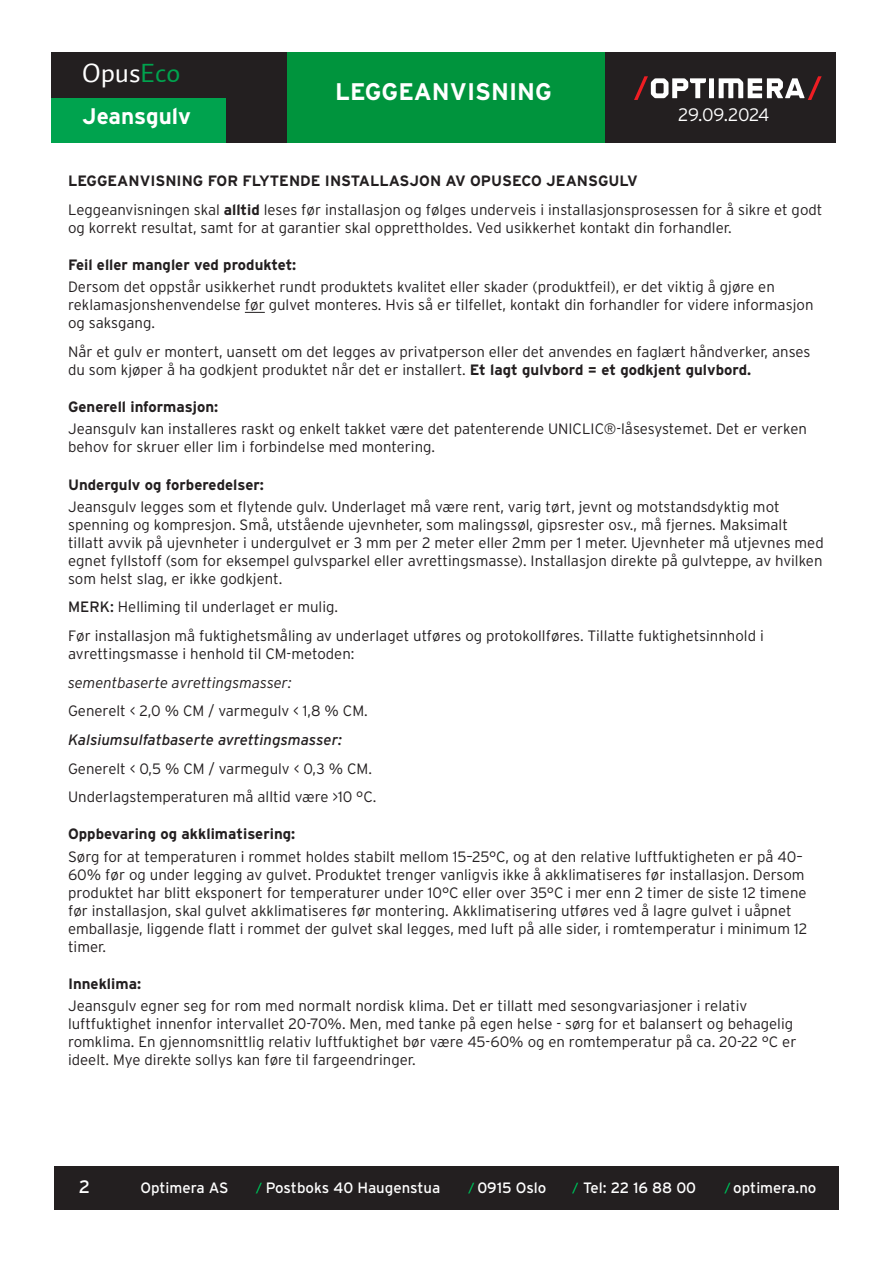
<style>
.page{position:relative;width:893px;height:1263px;background:#fff}
.page>*{position:absolute;margin:0;border:0;box-sizing:border-box;transform-origin:0 0}
.t1{font:27px "Auto 1";color:#fff}
.t2{font:700 24px "Interstate";color:#fff}
.t3{font:700 22.5px "Interstate";color:#fff}
.t4{font:300 18px "Interstate";letter-spacing:-.02em;color:#fff}
.t5{font:18px "Interstate";color:#fff}
.t6{font:300 15px/18px "Interstate";color:#231f20}
.t7{font:700 15px "Interstate";color:#231f20}
.t8{font:15px "Interstate";color:#fff}
.t9{font:italic 15px "Interstate";color:#231f20}
.t10{font:italic 300 15px "Interstate";color:#231f20}
.s1{color:#00a34e}
.s2{font-weight:700}
.s3{font-weight:400}
</style>
<div class="page">
<div style="left:51px;top:97px;width:392px;height:45px;background:#00a34e"></div>
<div style="left:51px;top:52px;width:785px;height:46px;background:#231f20"></div>
<div style="left:443px;top:58px;width:393px;height:84px;background:#231f20"></div>
<div style="left:287px;top:52px;width:317px;height:90px;background:#00943d"></div>
<div style="left:227px;top:52px;width:60px;height:90px;background:#231f20"></div>
<div style="left:54px;top:1166px;width:785px;height:44px;background:#231f20"></div>
<svg style="left:256px;top:1183px;width:6px;height:10px"></svg>
<svg style="left:468px;top:1183px;width:6px;height:10px"></svg>
<svg style="left:724px;top:1183px;width:7px;height:10px"></svg>
<div style="left:709px;top:78px;width:5px;height:20px;background:#fff"></div>
<svg style="left:719px;top:76px;width:103px;height:24px"></svg>
<svg style="left:634px;top:76px;width:72px;height:24px"></svg>
<svg style="left:572px;top:1183px;width:6px;height:10px"></svg>
<svg style="left:245px;top:312px;width:20px;height:1px"></svg>
<h1 class="t1" style="left:82px;top:56px;width:100px">Opus<span class="s1">Eco</span></h1>
<h3 class="t3" style="left:82px;top:102px;width:111px">Jeansgulv</h3>
<h2 class="t2" style="left:335px;top:77px;width:218px">LEGGEANVISNING</h2>
<p class="t4" style="left:678px;top:104px;width:93px">29.09.2024</p>
<p class="t7" style="left:68px;top:172px;width:571px">LEGGEANVISNING FOR FLYTENDE INSTALLASJON AV OPUSECO JEANSGULV</p>
<p class="t6" style="left:68px;top:201px;width:756px">Leggeanvisningen skal <span class="s2">alltid</span> leses før installasjon og følges underveis i installasjonsprosessen for å sikre et godt og korrekt resultat, samt for at garantier skal opprettholdes. Ved usikkerhet kontakt din forhandler.</p>
<p class="t7" style="left:68px;top:256px;width:230px">Feil eller mangler ved produktet:</p>
<p class="t6" style="left:68px;top:278px;width:747px">Dersom det oppstår usikkerhet rundt produktets kvalitet eller skader (produktfeil), er det viktig å gjøre en reklamasjonshenvendelse før gulvet monteres. Hvis så er tilfellet, kontakt din forhandler for videre informasjon og saksgang.</p>
<p class="t6" style="left:68px;top:343px;width:744px">Når et gulv er montert, uansett om det legges av privatperson eller det anvendes en faglært håndverker, anses du som kjøper å ha godkjent produktet når det er installert. <span class="s2">Et lagt gulvbord = et godkjent gulvbord.</span></p>
<p class="t7" style="left:68px;top:398px;width:152px">Generell informasjon:</p>
<p class="t6" style="left:68px;top:420px;width:740px">Jeansgulv kan installeres raskt og enkelt takket være det patenterende UNICLIC®-låsesystemet. Det er verken behov for skruer eller lim i forbindelse med montering.</p>
<p class="t7" style="left:68px;top:475px;width:198px">Undergulv og forberedelser:</p>
<p class="t6" style="left:68px;top:497px;width:757px">Jeansgulv legges som et flytende gulv. Underlaget må være rent, varig tørt, jevnt og motstandsdyktig mot spenning og kompresjon. Små, utstående ujevnheter, som malingssøl, gipsrester osv., må fjernes. Maksimalt tillatt avvik på ujevnheter i undergulvet er 3 mm per 2 meter eller 2mm per 1 meter. Ujevnheter må utjevnes med egnet fyllstoff (som for eksempel gulvsparkel eller avrettingsmasse). Installasjon direkte på gulvteppe, av hvilken som helst slag, er ikke godkjent.</p>
<p class="t6" style="left:68px;top:598px;width:272px"><span class="s3">MERK:</span> Helliming til underlaget er mulig.</p>
<p class="t6" style="left:68px;top:627px;width:697px">Før installasjon må fuktighetsmåling av underlaget utføres og protokollføres. Tillatte fuktighetsinnhold i avrettingsmasse i henhold til CM-metoden:</p>
<p class="t10" style="left:68px;top:674px;width:225px">sementbaserte avrettingsmasser:</p>
<p class="t6" style="left:68px;top:702px;width:301px">Generelt &lt; 2,0 % CM / varmegulv &lt; 1,8 % CM.</p>
<p class="t9" style="left:68px;top:731px;width:275px">Kalsiumsulfatbaserte avrettingsmasser:</p>
<p class="t6" style="left:68px;top:759px;width:305px">Generelt &lt; 0,5 % CM / varmegulv &lt; 0,3 % CM.</p>
<p class="t6" style="left:68px;top:788px;width:310px">Underlagstemperaturen må alltid være &gt;10 °C.</p>
<p class="t7" style="left:68px;top:825px;width:229px">Oppbevaring og akklimatisering:</p>
<p class="t6" style="left:68px;top:847px;width:741px">Sørg for at temperaturen i rommet holdes stabilt mellom 15–25°C, og at den relative luftfuktigheten er på 40– 60% før og under legging av gulvet. Produktet trenger vanligvis ikke å akklimatiseres før installasjon. Dersom produktet har blitt eksponert for temperaturer under 10°C eller over 35°C i mer enn 2 timer de siste 12 timene før installasjon, skal gulvet akklimatiseres før montering. Akklimatisering utføres ved å lagre gulvet i uåpnet emballasje, liggende flatt i rommet der gulvet skal legges, med luft på alle sider, i romtemperatur i minimum 12 timer.</p>
<p class="t7" style="left:68px;top:974px;width:75px">Inneklima:</p>
<p class="t6" style="left:68px;top:997px;width:730px">Jeansgulv egner seg for rom med normalt nordisk klima. Det er tillatt med sesongvariasjoner i relativ luftfuktighet innenfor intervallet 20-70%. Men, med tanke på egen helse - sørg for et balansert og behagelig romklima. En gjennomsnittlig relativ luftfuktighet bør være 45-60% og en romtemperatur på ca. 20-22 °C er ideelt. Mye direkte sollys kan føre til fargeendringer.</p>
<p class="t5" style="left:79px;top:1176px;width:13px">2</p>
<p class="t8" style="left:140px;top:1178px;width:90px">Optimera AS</p>
<p class="t8" style="left:266px;top:1178px;width:176px">Postboks 40 Haugenstua</p>
<p class="t8" style="left:477px;top:1178px;width:71px">0915 Oslo</p>
<p class="t8" style="left:583px;top:1178px;width:114px">Tel: 22 16 88 00</p>
<p class="t8" style="left:733px;top:1178px;width:85px">optimera.no</p>
</div>
